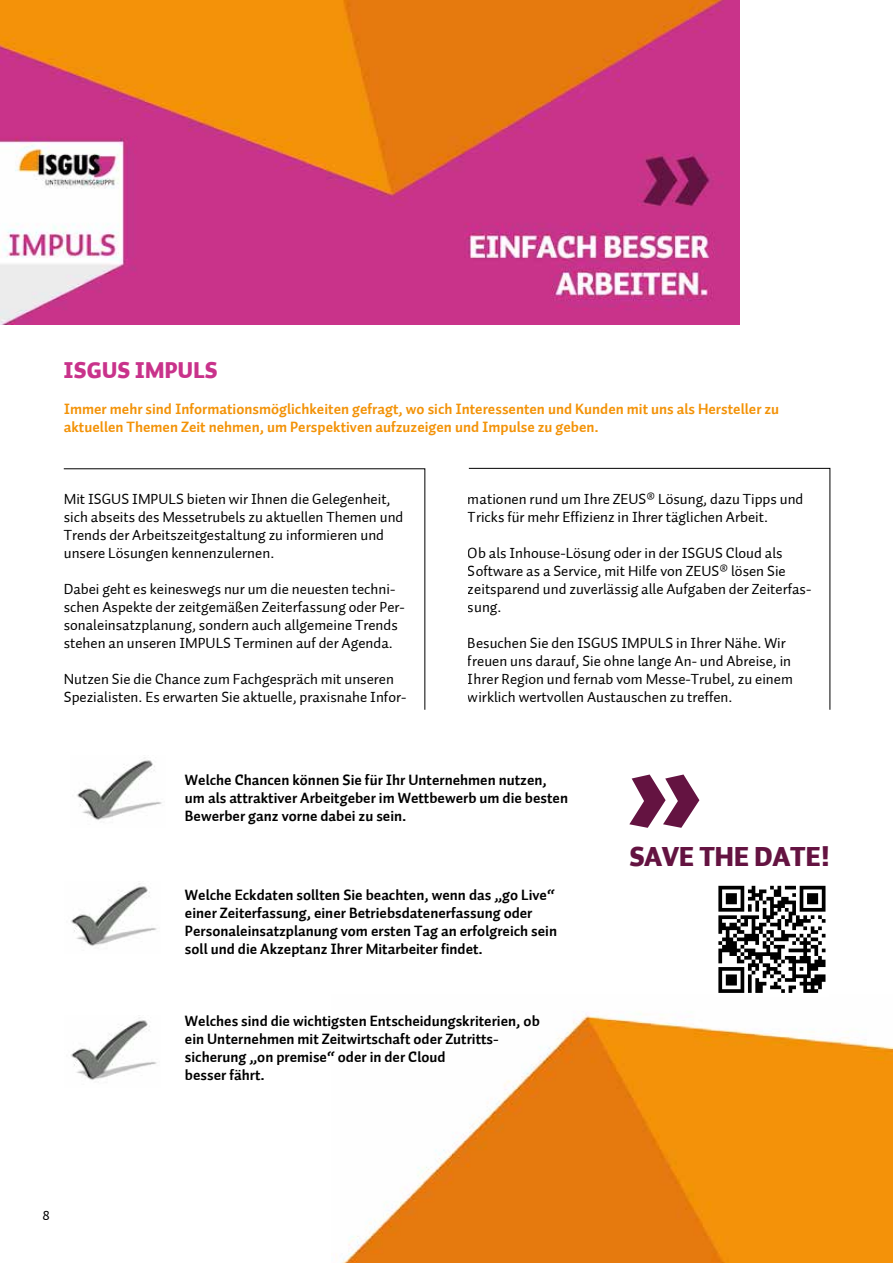
<style>
.page{position:relative;width:893px;height:1263px;background:#fff}
.page>*{position:absolute;margin:0;border:0;box-sizing:border-box;transform-origin:0 0}
.t1{font:27px "Auto 1 Black LF";color:#641341}
.t2{font:22.5px "Auto 1 Black LF";letter-spacing:.015em;color:#c9338b}
.t3{font:15px/18px "Auto 1";color:#000}
.t4{font:15px/18px "Auto 1 Bold LF";color:#000}
.t5{font:15px/18px "Auto 1 Bold LF";color:#f39207}
</style>
<div class="page">
<img style="left:342px;top:1014px;width:551px;height:249px">
<img style="left:77px;top:757px;width:85px;height:63px">
<img style="left:0;top:0;width:740px;height:325px">
<svg style="left:63px;top:468px;width:363px;height:242px"></svg>
<img style="left:71px;top:883px;width:86px;height:63px">
<img style="left:71px;top:1017px;width:86px;height:63px">
<svg style="left:468px;top:468px;width:363px;height:242px"></svg>
<svg style="left:718px;top:886px;width:107px;height:107px"></svg>
<svg style="left:629px;top:774px;width:70px;height:54px"></svg>
<h2 class="t2" style="left:64px;top:355px;width:155px">ISGUS IMPULS</h2>
<p class="t5" style="left:64px;top:400px;width:717px">Immer mehr sind Informationsmöglichkeiten gefragt, wo sich Interessenten und Kunden mit uns als Hersteller zu aktuellen Themen Zeit nehmen, um Perspektiven aufzuzeigen und Impulse zu geben.</p>
<p class="t3" style="left:64px;top:490px;width:341px">Mit ISGUS IMPULS bieten wir Ihnen die Gelegenheit, sich abseits des Messetrubels zu aktuellen Themen und Trends der Arbeitszeitgestaltung zu informieren und unsere Lösungen kennenzulernen.</p>
<p class="t3" style="left:64px;top:580px;width:343px">Dabei geht es keineswegs nur um die neuesten techni&shy;schen Aspekte der zeitgemäßen Zeiterfassung oder Per&shy;sonaleinsatzplanung, sondern auch allgemeine Trends stehen an unseren IMPULS Terminen auf der Agenda.</p>
<p class="t3" style="left:64px;top:670px;width:344px">Nutzen Sie die Chance zum Fachgespräch mit unseren<br>Spezialisten. Es erwarten Sie aktuelle, praxisnahe Infor-</p>
<p class="t3" style="left:468px;top:490px;width:337px">mationen rund um Ihre ZEUS® Lösung, dazu Tipps und<br>Tricks für mehr Effizienz in Ihrer täglichen Arbeit.</p>
<p class="t3" style="left:468px;top:544px;width:345px">Ob als Inhouse-Lösung oder in der ISGUS Cloud als Software as a Service, mit Hilfe von ZEUS® lösen Sie zeitsparend und zuverlässig alle Aufgaben der Zeiterfas&shy;sung.</p>
<p class="t3" style="left:468px;top:634px;width:327px">Besuchen Sie den ISGUS IMPULS in Ihrer Nähe. Wir freuen uns darauf, Sie ohne lange An- und Abreise, in Ihrer Region und fernab vom Messe-Trubel, zu einem wirklich wertvollen Austauschen zu treffen.</p>
<p class="t4" style="left:185px;top:771px;width:385px">Welche Chancen können Sie für Ihr Unternehmen nutzen, um als attraktiver Arbeitgeber im Wettbewerb um die besten<br>Bewerber ganz vorne dabei zu sein.</p>
<p class="t4" style="left:185px;top:886px;width:374px">Welche Eckdaten sollten Sie beachten, wenn das „go Live“ einer Zeiterfassung, einer Betriebsdatenerfassung oder Personaleinsatzplanung vom ersten Tag an erfolgreich sein soll und die Akzeptanz Ihrer Mitarbeiter findet.</p>
<p class="t4" style="left:185px;top:1012px;width:356px">Welches sind die wichtigsten Entscheidungskriterien, ob ein Unternehmen mit Zeitwirtschaft oder Zutritts&shy;sicherung „on premise“ oder in der Cloud<br>besser fährt.</p>
<h1 class="t1" style="left:629px;top:839px;width:202px">SAVE THE DATE!</h1>
<p class="t3" style="left:43px;top:1206px;width:9px">8</p>
</div>
